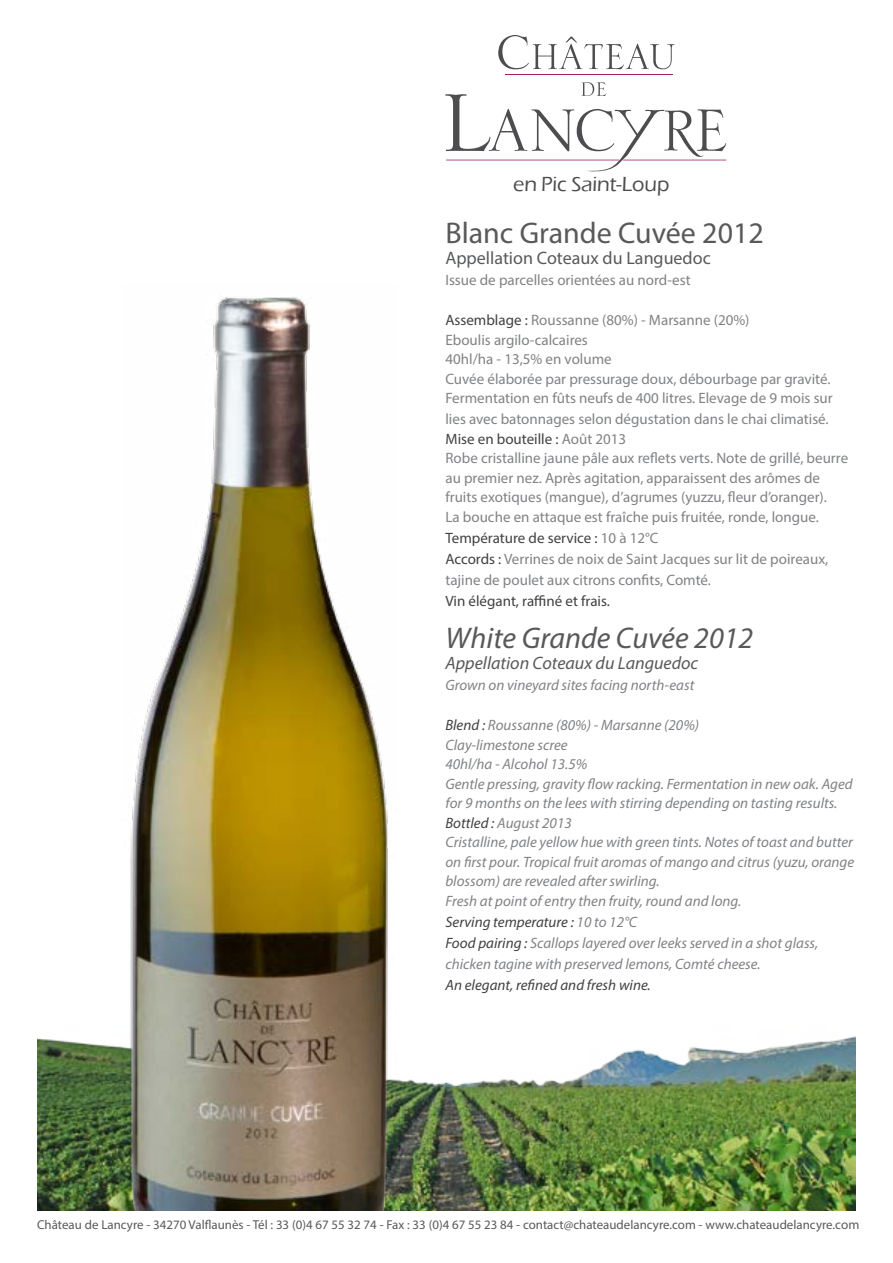
<style>
.page{position:relative;width:893px;height:1263px;background:#fff}
.page>*{position:absolute;margin:0;border:0;box-sizing:border-box;transform-origin:0 0}
.t1{font:30px "Myriad Pro";color:#58595b}
.t2{font:italic 30px "Myriad Pro";color:#58595b}
.t3{font:500 21px "Eras ITC";color:#4d4d4f}
.t4{font:18px "Myriad Pro";color:#58595b}
.t5{font:italic 18px "Myriad Pro";color:#58595b}
.t6{font:15px/19.5px "Myriad Pro";color:#808285}
.t7{font:italic 15px/19.5px "Myriad Pro";color:#808285}
.t8{font:italic 15px "Myriad Pro";color:#414042}
.t9{font:15px "Myriad Pro";color:#414042}
.t10{font:12.9px "Myriad Pro";color:#58595b}
.s1{color:#414042}
.s2{font-size:13.2px}
</style>
<div class="page">
<img style="left:38px;top:1036px;width:817px;height:175px">
<svg style="left:498px;top:35px;width:177px;height:34px"></svg>
<hr style="left:505px;top:75px;width:167px;height:1px;background:#a31f61">
<svg style="left:445px;top:82px;width:281px;height:90px"></svg>
<img style="left:122px;top:297px;width:275px;height:914px">
<h2 class="t3" style="left:513px;top:172px;width:158px">en Pic Saint-Loup</h2>
<h1 class="t1" style="left:445px;top:214px;width:320px">Blanc Grande Cuvée 2012</h1>
<p class="t4" style="left:445px;top:247px;width:267px">Appellation Coteaux du Languedoc</p>
<p class="t6" style="left:445px;top:270px;width:247px">Issue de parcelles orientées au nord-est</p>
<p class="t6" style="left:445px;top:310px;width:389px"><span class="s1">Assemblage :</span> Roussanne (80%) - Marsanne (20%)<br>Eboulis argilo-calcaires<br>40hl/ha - 13,5% en volume<br>Cuvée élaborée par pressurage doux, débourbage par gravité.<br>Fermentation en fûts neufs de 400 litres. Elevage de 9 mois sur</p>
<p class="t6" style="left:445px;top:409px;width:404px">lies avec batonnages selon dégustation dans le chai climatisé.<br><span class="s1">Mise en bouteille :</span> Août 2013<br>Robe cristalline jaune pâle aux reflets verts. Note de grillé, beurre au premier nez. Après agitation, apparaissent des arômes de fruits exotiques (mangue), d’agrumes (yuzzu, fleur d’oranger).<br>La bouche en attaque est fraîche puis fruitée, ronde, longue.</p>
<p class="t6" style="left:445px;top:527px;width:384px;line-height:21px"><span class="s1">Température de service :</span> 10 à 12°C<br><span class="s1">Accords :</span> Verrines de noix de Saint Jacques sur lit de poireaux, tajine de poulet aux citrons confits, Comté.</p>
<p class="t9" style="left:445px;top:591px;width:166px">Vin élégant, raffiné et frais.</p>
<h1 class="t2" style="left:445px;top:619px;width:309px">White Grande Cuvée 2012</h1>
<p class="t5" style="left:445px;top:652px;width:254px">Appellation Coteaux du Languedoc</p>
<p class="t7" style="left:445px;top:675px;width:250px">Grown on vineyard sites facing north-east</p>
<p class="t7" style="left:445px;top:715px;width:410px"><span class="s1">Blend :</span> Roussanne (80%) - Marsanne (20%)<br>Clay-limestone scree<br>40hl/ha - Alcohol 13.5%<br>Gentle pressing, gravity flow racking. Fermentation in new oak. Aged for 9 months on the lees with stirring depending on tasting results.<br><span class="s1">Bottled :</span> August 2013<br>Cristalline, pale yellow hue with green tints. Notes of toast and butter on first pour. Tropical fruit aromas of mango and citrus (yuzu, orange blossom) are revealed after swirling.<br>Fresh at point of entry then fruity, round and long.</p>
<p class="t7" style="left:445px;top:911px;width:374px;line-height:21px"><span class="s1">Serving temperature :</span> 10 to 12°C<br><span class="s1">Food pairing :</span> Scallops layered over leeks served in a shot glass, chicken tagine with preserved lemons, Comté cheese.</p>
<p class="t8" style="left:445px;top:975px;width:207px">An elegant, refined and fresh wine.</p>
<p class="t10" style="left:37px;top:1217px;width:824px">Château de Lancyre - 34270 Valflaunès - Tél : 33 (0)4 67 55 32 74 - Fax : 33 (0)4 67 55 23 84 - contact@chateaudelancyre.com - www.chateaudelancyre.<span class="s2">com</span></p>
</div>
